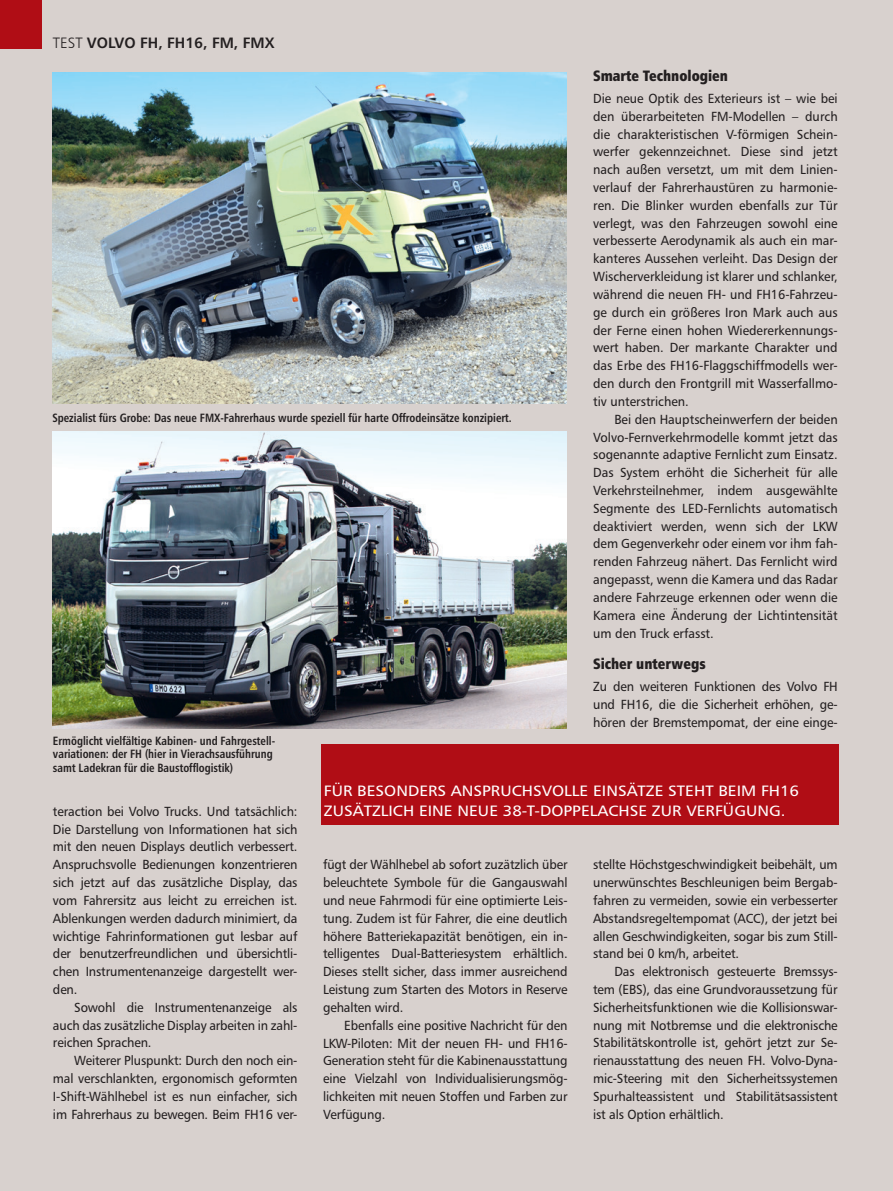
<style>
.page{position:relative;width:893px;height:1191px;background:#d8d1ce}
.page>*{position:absolute;margin:0;border:0;box-sizing:border-box;transform-origin:0 0}
.t1{font:15px/19.5px "Humanist 777 BT Roman B";color:#fff;scale:1.1 1}
.t2{font:15px "Humanist 777 BT Extra Black Cond B";color:#231f20;scale:.95 1}
.t3{font:15px "Humanist 777 BT Bold B";color:#231f20}
.t4{font:13.2px/17.9px "Humanist 777 BT Roman B";letter-spacing:-.01em;color:#231f20;text-align:justify;scale:.95 1}
.t5{font:12px/13.5px "Humanist 777 BT Bold Condensed B";color:#231f20;scale:.95 1}
.s1{font-family:"Humanist 777 BT Light B"}
</style>
<div class="page">
<img style="left:53px;top:72px;width:514px;height:331px">
<img style="left:53px;top:431px;width:514px;height:298px">
<div style="left:322px;top:743px;width:517px;height:81px;background:#b00d15"></div>
<div style="left:0;top:0;width:42px;height:49px;background:#b00d15"></div>
<p class="t3" style="left:53px;top:34px;width:223px"><span class="s1">TEST</span> VOLVO FH, FH16, FM, FMX</p>
<p class="t5" style="left:52px;top:411px;width:485px">Spezialist fürs Grobe: Das neue FMX-Fahrerhaus wurde speziell für harte Offrodeinsätze konzipiert.</p>
<p class="t5" style="left:53px;top:733px;width:235px">Ermöglicht vielfältige Kabinen- und Fahrgestell&shy;variationen: der FH (hier in Vierachsausführung samt Ladekran für die Baustofflogistik)</p>
<p class="t2" style="left:593px;top:66px;width:144px">Smarte Technologien</p>
<p class="t4" style="left:593px;top:89px;width:259px">Die neue Optik des Exterieurs ist – wie bei den überarbeiteten FM-Modellen – durch die charakteristischen V-förmigen Schein&shy;werfer gekennzeichnet. Diese sind jetzt nach außen versetzt, um mit dem Linien&shy;verlauf der Fahrerhaustüren zu harmonie&shy;ren. Die Blinker wurden ebenfalls zur Tür verlegt, was den Fahrzeugen sowohl eine verbesserte Aerodynamik als auch ein mar&shy;kanteres Aussehen verleiht. Das Design der Wischerverkleidung ist klarer und schlanker, während die neuen FH- und FH16-Fahrzeu&shy;ge durch ein größeres Iron Mark auch aus der Ferne einen hohen Wiedererkennungs&shy;wert haben. Der markante Charakter und das Erbe des FH16-Flaggschiffmodells wer&shy;den durch den Frontgrill mit Wasserfallmo&shy;tiv unterstrichen.</p>
<p class="t4" style="left:593px;top:410px;width:259px;text-indent:21px">Bei den Hauptscheinwerfern der beiden Volvo-Fernverkehrmodelle kommt jetzt das sogenannte adaptive Fernlicht zum Einsatz.<br>Das System erhöht die Sicherheit für alle Verkehrsteilnehmer, indem ausgewählte Segmente des LED-Fernlichts automatisch deaktiviert werden, wenn sich der LKW dem Gegenverkehr oder einem vor ihm fah&shy;renden Fahrzeug nähert. Das Fernlicht wird angepasst, wenn die Kamera und das Radar andere Fahrzeuge erkennen oder wenn die Kamera eine Änderung der Lichtintensität um den Truck erfasst.</p>
<p class="t2" style="left:593px;top:654px;width:120px">Sicher unterwegs</p>
<p class="t4" style="left:593px;top:677px;width:259px">Zu den weiteren Funktionen des Volvo FH und FH16, die die Sicherheit erhöhen, ge&shy;hören der Bremstempomat, der eine einge-</p>
<p class="t4" style="left:53px;top:802px;width:259px">teraction bei Volvo Trucks. Und tatsächlich:<br>Die Darstellung von Informationen hat sich mit den neuen Displays deutlich verbessert.<br>Anspruchsvolle Bedienungen konzentrieren sich jetzt auf das zusätzliche Display, das vom Fahrersitz aus leicht zu erreichen ist.<br>Ablenkungen werden dadurch minimiert, da wichtige Fahrinformationen gut lesbar auf der benutzerfreundlichen und übersichtli&shy;chen Instrumentenanzeige dargestellt wer&shy;den.</p>
<p class="t4" style="left:53px;top:998px;width:259px;text-indent:21px">Sowohl die Instrumentenanzeige als auch das zusätzliche Display arbeiten in zahl&shy;reichen Sprachen.</p>
<p class="t4" style="left:53px;top:1051px;width:259px;text-indent:21px">Weiterer Pluspunkt: Durch den noch ein&shy;mal verschlankten, ergonomisch geformten I-Shift-Wählhebel ist es nun einfacher, sich im Fahrerhaus zu bewegen. Beim FH16 ver-</p>
<p class="t1" style="left:324px;top:781px;width:433px">FÜR BESONDERS ANSPRUCHSVOLLE EINSÄTZE STEHT BEIM FH16<br>ZUSÄTZLICH EINE NEUE 38-T-DOPPELACHSE ZUR VERFÜGUNG.</p>
<p class="t4" style="left:323px;top:855px;width:259px">fügt der Wählhebel ab sofort zuzätzlich über beleuchtete Symbole für die Gangauswahl und neue Fahrmodi für eine optimierte Leis&shy;tung. Zudem ist für Fahrer, die eine deutlich höhere Batteriekapazität benötigen, ein in&shy;telligentes Dual-Batteriesystem erhältlich.<br>Dieses stellt sicher, dass immer ausreichend Leistung zum Starten des Motors in Reserve gehalten wird.</p>
<p class="t4" style="left:323px;top:1016px;width:259px;text-indent:21px">Ebenfalls eine positive Nachricht für den LKW-Piloten: Mit der neuen FH- und FH16- Generation steht für die Kabinenausstattung eine Vielzahl von Individualisierungsmög&shy;lichkeiten mit neuen Stoffen und Farben zur Verfügung.</p>
<p class="t4" style="left:593px;top:855px;width:259px">stellte Höchstgeschwindigkeit beibehält, um unerwünschtes Beschleunigen beim Bergab&shy;fahren zu vermeiden, sowie ein verbesserter Abstandsregeltempomat (ACC), der jetzt bei allen Geschwindigkeiten, sogar bis zum Still&shy;stand bei 0 km/h, arbeitet.</p>
<p class="t4" style="left:593px;top:962px;width:259px;text-indent:21px">Das elektronisch gesteuerte Bremssys&shy;tem (EBS), das eine Grundvoraussetzung für Sicherheitsfunktionen wie die Kollisionswar&shy;nung mit Notbremse und die elektronische Stabilitätskontrolle ist, gehört jetzt zur Se&shy;rienausstattung des neuen FH. Volvo-Dyna&shy;mic-Steering mit den Sicherheitssystemen Spurhalteassistent und Stabilitätsassistent ist als Option erhältlich.</p>
</div>
